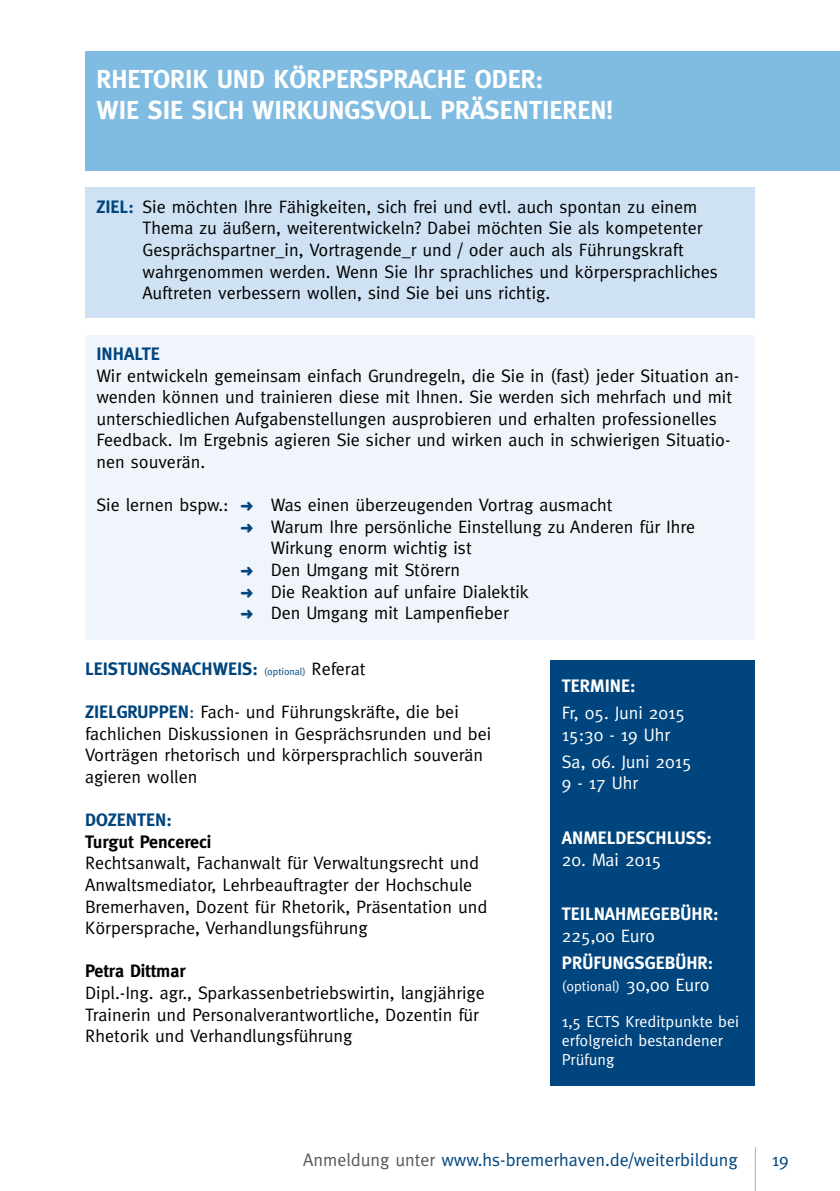
<style>
.page{position:relative;width:840px;height:1191px;background:#fff}
.page>*{position:absolute;margin:0;border:0;box-sizing:border-box;transform-origin:0 0}
.t1{font:700 26px/31.2px "Meta";color:#fff}
.t2{font:18px/21.6px "Meta";color:#000}
.t3{font:18px/21.6px "Meta";color:#fff}
.t4{font:700 18px "Meta";color:#fff}
.t5{font:18px "Meta";color:#00457d}
.t6{font:700 18px "Meta";color:#00457d}
.t7{font:700 18px "Meta";color:#000}
.t8{font:16px/19.2px "Meta";color:#fff}
.t9{font:14px "Meta";color:#fff}
.s1{font-weight:700;color:#00457d}
.s2{color:#00457d}
.s3{font-weight:400;font-size:10px}
.s4{font-weight:400;color:#000}
.s5{font-size:18px}
.s6{color:#58585a}
</style>
<div class="page">
<hr style="left:754px;top:1147px;width:1px;height:44px;background:#80bbe2">
<div style="left:85px;top:51px;width:754px;height:119px;background:#80bbe2"></div>
<div style="left:85px;top:334px;width:669px;height:305px;background:#eff5fb"></div>
<div style="left:85px;top:187px;width:669px;height:130px;background:#cfe2f3"></div>
<div style="left:550px;top:660px;width:204px;height:426px;background:#00457d"></div>
<h1 class="t1" style="left:96px;top:63px;width:518px">RHETORIK UND KÖRPERSPRACHE ODER:<br>WIE SIE SICH WIRKUNGSVOLL PRÄSENTIEREN!</h1>
<p class="t2" style="left:142px;top:195px;width:576px;text-indent:-46px"><span class="s1">ZIEL:</span> Sie möchten I hre Fähigkeiten, sich frei und evtl. auch spontan zu einem Thema zu äußern, weiterentwickeln? Dabei möchten Sie als kompetenter Gesprächspartner_in, Vortragende_r und / oder auch als Führungskraft wahrgenommen werden. Wenn Sie I hr sprachliches und körpersprachliches Auftreten verbessern wollen, sind Sie bei uns richtig.</p>
<p class="t6" style="left:96px;top:343px;width:65px">INHALTE</p>
<p class="t2" style="left:96px;top:364px;width:643px">Wir entwickeln gemeinsam einfach Grundregeln, die Sie in (fast) jeder Situation an&shy;wenden können und trainieren diese mit I hnen. Sie werden sich mehrfach und mit unterschiedlichen Aufgabenstellungen ausprobieren und erhalten professionelles Feedback. I m Ergebnis agieren Sie sicher und wirken auch in schwierigen Situatio&shy;nen souverän.</p>
<p class="t2" style="left:96px;top:494px;width:517px">Sie lernen bspw.: <span class="s2">➜</span> Was einen überzeugenden Vortrag ausmacht</p>
<p class="t2" style="left:240px;top:515px;width:455px"><span class="s2">➜</span> Warum I hre persönliche Einstellung zu Anderen für I hre</p>
<p class="t2" style="left:270px;top:537px;width:202px">Wirkung enorm wichtig ist</p>
<p class="t2" style="left:240px;top:559px;width:221px"><span class="s2">➜</span> Den Umgang mit Störern</p>
<p class="t2" style="left:240px;top:580px;width:289px"><span class="s2">➜</span> Die Reaktion auf unfaire Dialektik</p>
<p class="t2" style="left:240px;top:602px;width:269px"><span class="s2">➜</span> Den Umgang mit Lampenfieber</p>
<p class="t6" style="left:85px;top:658px;width:282px">LEISTUNGSNACHWEIS: <span class="s3">(optional)</span> <span class="s4">Referat</span></p>
<p class="t2" style="left:85px;top:701px;width:407px"><span class="s1">ZIELGRUPPEN</span><span class="s2">:</span> Fach- und Führungskräfte, die bei fachlichen Diskussionen in Gesprächsrunden und bei Vorträgen rhetorisch und körpersprachlich souverän agieren wollen</p>
<p class="t6" style="left:85px;top:809px;width:88px">DOZENTEN:</p>
<p class="t7" style="left:85px;top:831px;width:128px">TURGUT PENCERECI</p>
<p class="t2" style="left:85px;top:852px;width:403px">Rechtsanwalt, Fachanwalt für Verwaltungsrecht und Anwaltsmediator, Lehrbeauftragter der Hochschule Bremerhaven, Dozent für Rhetorik, Präsentation und Körpersprache, Verhandlungsführung</p>
<p class="t7" style="left:85px;top:960px;width:102px">PETRA DITTMAR</p>
<p class="t2" style="left:85px;top:981px;width:401px">Dipl.-I ng. agr., Sparkassenbetriebswirtin, langjährige<br>Trainerin und Personalverantwortliche, Dozentin für<br>Rhetorik und Verhandlungsführung</p>
<p class="t4" style="left:561px;top:675px;width:75px">TERMINE:</p>
<p class="t3" style="left:561px;top:701px;width:124px">Fr, 05. Juni 2015<br>15:30 - 19 Uhr</p>
<p class="t3" style="left:561px;top:750px;width:131px">Sa, 06. Juni 2015<br>9 - 17 Uhr</p>
<p class="t4" style="left:561px;top:827px;width:151px">ANMELDESCHLUSS:</p>
<p class="t3" style="left:561px;top:848px;width:101px">20. Mai 2015</p>
<p class="t4" style="left:561px;top:903px;width:158px">TEILNAHMEGEBÜHR:</p>
<p class="t3" style="left:561px;top:924px;width:95px">225,00 Euro</p>
<p class="t4" style="left:561px;top:952px;width:153px">PRÜFUNGSGEBÜ HR:</p>
<p class="t9" style="left:561px;top:977px;width:149px">(optional) <span class="s5">30,00 Euro</span></p>
<p class="t8" style="left:561px;top:1011px;width:34px">1,5 ECTS</p>
<p class="t8" style="left:561px;top:1011px;width:178px;text-indent:64px">Kreditpunkte bei erfolgreich bestandener<br>Prüfung</p>
<p class="t5" style="left:303px;top:1148px;width:436px"><span class="s6">Anmeldung unter</span> www.hs-bremerhaven.de/weiterbildung</p>
<p class="t5" style="left:771px;top:1148px;width:18px">19</p>
</div>
